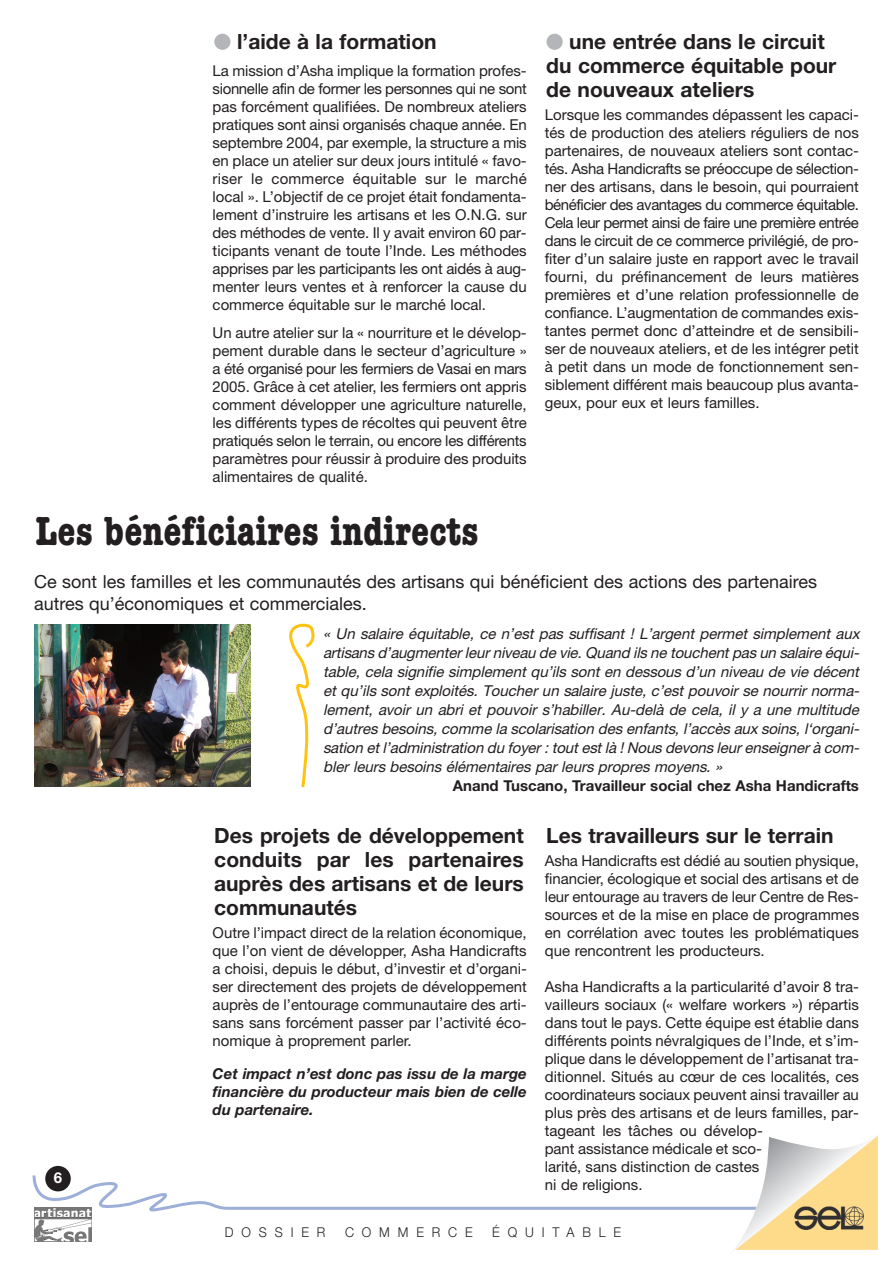
<style>
.page{position:relative;width:893px;height:1263px;background:#fff}
.page>*{position:absolute;margin:0;border:0;box-sizing:border-box;transform-origin:0 0}
.t1{font:700 condensed 42px "American Typewriter";color:#231f20}
.t2{font:700 21px/24px "Helvetica Neue";color:#231f20;text-align:justify}
.t3{font:18px/21.6px "Helvetica Neue";color:#231f20}
.t4{font:15px/18px "Helvetica Neue";color:#231f20;text-align:justify}
.t5{font:italic 15px/19px "Helvetica Neue";color:#231f20;text-align:justify}
.t6{font:italic 700 15px/18px "Helvetica Neue";color:#231f20;text-align:justify}
.t7{font:700 15px "Helvetica Neue";color:#231f20}
.t8{font:700 15px "Helvetica Neue";color:#fff}
.t9{font:300 13.5px "Helvetica Neue";letter-spacing:.61em;color:#231f20;scale:.95 1}
.s1{color:#b4b5b8}
</style>
<div class="page">
<svg style="left:32px;top:1135px;width:846px;height:116px"></svg>
<svg style="left:289px;top:623px;width:26px;height:165px"></svg>
<img style="left:34px;top:625px;width:217px;height:162px">
<h2 class="t2" style="left:214px;top:31px;width:224px"><span class="s1">●</span> l’aide à la formation</h2>
<p class="t4" style="left:213px;top:63px;width:316px">La mission d’Asha implique la formation profes&shy;sionnelle afin de former les personnes qui ne sont pas forcément qualifiées. De nombreux ateliers pratiques sont ainsi organisés chaque année. En septembre 2004, par exemple, la structure a mis en place un atelier sur deux jours intitulé « favo&shy;riser le commerce équitable sur le marché local ». L’objectif de ce projet était fondamenta&shy;lement d’instruire les artisans et les O.N.G. sur des méthodes de vente. Il y avait environ 60 par&shy;ticipants venant de toute l’Inde. Les méthodes apprises par les participants les ont aidés à aug&shy;menter leurs ventes et à renforcer la cause du commerce équitable sur le marché local.</p>
<p class="t4" style="left:213px;top:325px;width:316px">Un autre atelier sur la « nourriture et le dévelop&shy;pement durable dans le secteur d’agriculture » a été organisé pour les fermiers de Vasai en mars 2005. Grâce à cet atelier, les fermiers ont appris comment développer une agriculture naturelle, les différents types de récoltes qui peuvent être pratiqués selon le terrain, ou encore les différents paramètres pour réussir à produire des produits alimentaires de qualité.</p>
<h2 class="t2" style="left:546px;top:31px;width:292px;text-align:left"><span class="s1">●</span> une entrée dans le circuit du commerce équitable pour de nouveaux ateliers</h2>
<p class="t4" style="left:545px;top:107px;width:316px">Lorsque les commandes dépassent les capaci&shy;tés de production des ateliers réguliers de nos partenaires, de nouveaux ateliers sont contac&shy;tés. Asha Handicrafts se préoccupe de sélection&shy;ner des artisans, dans le besoin, qui pourraient bénéficier des avantages du commerce équitable.<br>Cela leur permet ainsi de faire une première entrée dans le circuit de ce commerce privilégié, de pro&shy;fiter d’un salaire juste en rapport avec le travail fourni, du préfinancement de leurs matières premières et d’une relation professionnelle de confiance. L’augmentation de commandes exis&shy;tantes permet donc d’atteindre et de sensibili&shy;ser de nouveaux ateliers, et de les intégrer petit à petit dans un mode de fonctionnement sen&shy;siblement différent mais beaucoup plus avanta&shy;geux, pour eux et leurs familles.</p>
<h1 class="t1" style="left:36px;top:506px;width:444px">Les bénéficiaires indirects</h1>
<p class="t3" style="left:34px;top:573px;width:784px">Ce sont les familles et les communautés des artisans qui bénéficient des actions des partenaires autres qu’économiques et commerciales.</p>
<p class="t5" style="left:323px;top:625px;width:541px">« Un salaire équitable, ce n’est pas suffisant ! L ’argent permet simplement aux artisans d’augmenterleurniveau de vie.Quand ils ne touchentpas un salaire équi&shy;table, cela signifie simplement qu’ils sont en dessous d’un niveau de vie décent et qu’ils sont exploités. Toucher un salaire juste, c’est pouvoir se nourrir norma&shy;lement, avoir un abri et pouvoir s’habiller. Au-delà de cela, il y a une multitude d’autres besoins, comme la scolarisation des enfants, l’accès aux soins, l‘organi&shy;sation etl’administration du foyer:toutestlà !Nous devons leurenseignerà com&shy;bler leurs besoins élémentaires par leurs propres moyens. »</p>
<p class="t7" style="left:453px;top:780px;width:408px">Anand Tuscano, Travailleur social chez Asha Handicrafts</p>
<p class="t8" style="left:54px;top:1172px;width:10px">6</p>
<h2 class="t2" style="left:214px;top:825px;width:311px">Des projets de développement conduits par les partenaires auprès des artisans et de leurs communautés</h2>
<p class="t4" style="left:213px;top:925px;width:316px">Outre l’impact direct de la relation économique, que l’on vient de développer, Asha Handicrafts a choisi, depuis le début, d’investir et d’organi&shy;ser directement des projets de développement auprès de l’entourage communautaire des arti&shy;sans sans forcément passer par l’activité éco&shy;nomique à proprement parler.</p>
<p class="t6" style="left:213px;top:1066px;width:316px">Cet impact n’est donc pas issu de la marge financière du producteur mais bien de celle du partenaire.</p>
<h2 class="t2" style="left:546px;top:825px;width:289px">Les travailleurs sur le terrain</h2>
<p class="t4" style="left:545px;top:853px;width:316px">Asha Handicrafts est dédié au soutien physique, financier, écologique et social des artisans et de leur entourage au travers de leur Centre de Res&shy;sources et de la mise en place de programmes en corrélation avec toutes les problématiques que rencontrent les producteurs.</p>
<p class="t4" style="left:545px;top:979px;width:316px;text-align:left">Asha Handicrafts a la particularité d’avoir 8 tra&shy;vailleurs sociaux (« welfare workers ») répartis dans tout le pays. Cette équipe est établie dans différents points névralgiques de l’Inde, et s’im&shy;plique dans le développement de l’artisanat tra&shy;ditionnel. Situés au cœur de ces localités, ces coordinateurs sociaux peuvent ainsi travailler au plus près des artisans et de leurs familles, par&shy;tageant les tâches ou dévelop-<br>pant assistance médicale et sco-<br>larité, sans distinction de castes<br>ni de religions.</p>
<p class="t9" style="left:225px;top:1227px;width:107px">DOSSIER</p>
<p class="t9" style="left:345px;top:1227px;width:136px">COMMERCE</p>
<p class="t9" style="left:492px;top:1227px;width:137px">ÉQUITABLE</p>
</div>
